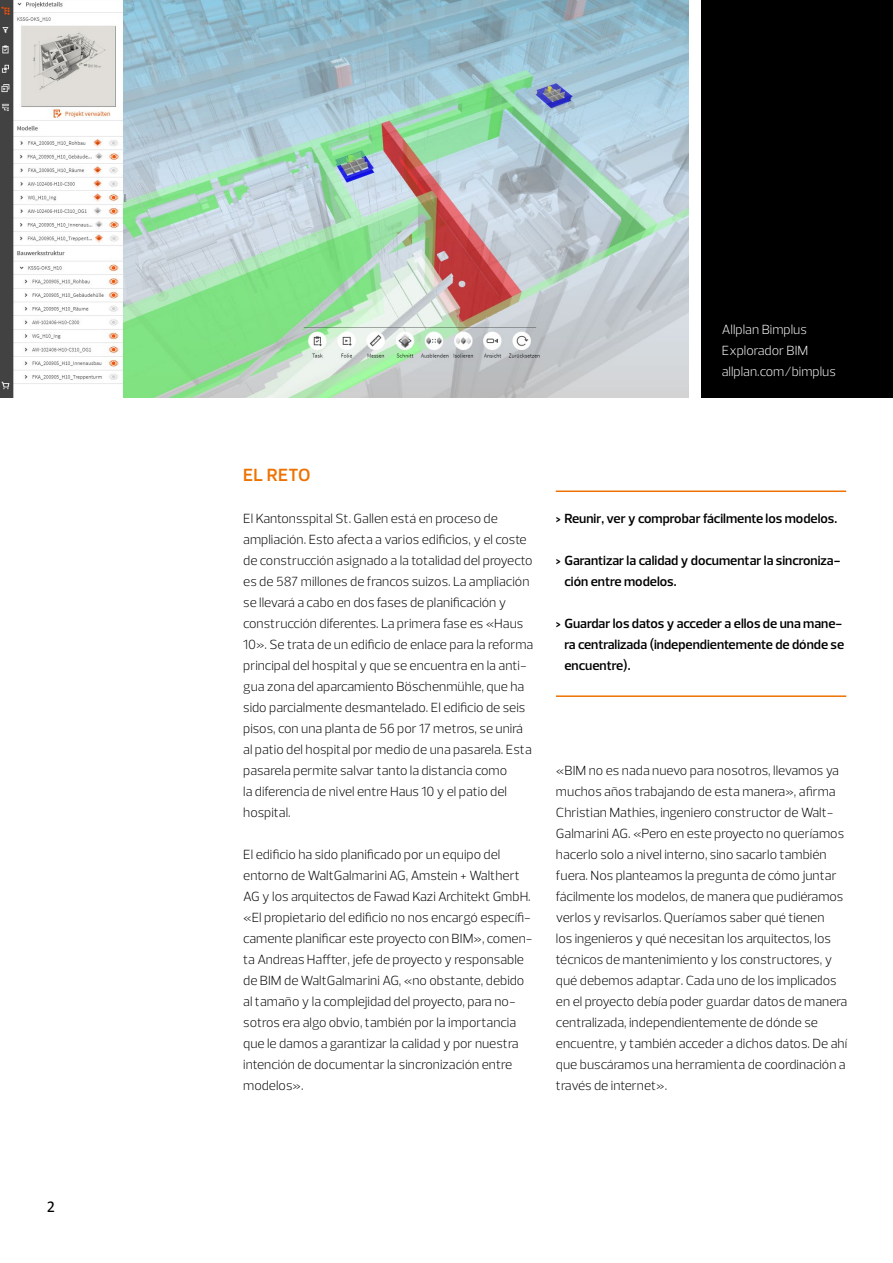
<style>
.page{position:relative;width:893px;height:1263px;background:#fff}
.page>*{position:absolute;margin:0;border:0;box-sizing:border-box;transform-origin:0 0}
.t1{font:600 18px "Prelo";letter-spacing:.015em;color:#ee7203}
.t2{font:16.5px "Calibri";color:#000}
.t3{font:300 13.5px/21px "Prelo";color:#000}
.t4{font:600 13.5px/21px "Prelo";color:#000}
.t5{font:300 13.5px/21px "Prelo";color:#fff}
</style>
<div class="page">
<div style="left:702px;top:0;width:191px;height:397px;background:#000"></div>
<img style="left:0;top:0;width:689px;height:397px">
<hr style="left:556px;top:490px;width:290px;height:2px;background:#ee7203">
<hr style="left:556px;top:695px;width:290px;height:2px;background:#ee7203">
<p class="t2" style="left:47px;top:1197px;width:10px">2</p>
<p class="t5" style="left:722px;top:319px;width:116px">Allplan Bimplus<br>Explorador BIM allplan.com/bimplus</p>
<h1 class="t1" style="left:243px;top:464px;width:69px">EL RETO</h1>
<p class="t3" style="left:243px;top:508px;width:292px">El Kantonsspital St. Gallen está en proceso de ampliación. Esto afecta a varios edificios, y el coste de construcción asignado a la totalidad del proyecto es de 587 millones de francos suizos. La ampliación se llevará a cabo en dos fases de planificación y construcción diferentes. La primera fase es «Haus 10». Se trata de un edificio de enlace para la reforma principal del hospital y que se encuentra en la anti&shy;gua zona del aparcamiento Böschenmühle, que ha sido parcialmente desmantelado. El edificio de seis pisos, con una planta de 56 por 17 metros, se unirá al patio del hospital por medio de una pasarela. Esta pasarela permite salvar tanto la distancia como<br>la diferencia de nivel entre Haus 10 y el patio del hospital.</p>
<p class="t3" style="left:243px;top:844px;width:291px">El edificio ha sido planificado por un equipo del entorno de WaltGalmarini AG, Amstein + Walthert AG y los arquitectos de Fawad Kazi Architekt GmbH. «El propietario del edificio no nos encargó específi&shy;camente planificar este proyecto con BIM», comen&shy;ta Andreas Haffter, jefe de proyecto y responsable de BIM de WaltGalmarini AG, «no obstante, debido al tamaño y la complejidad del proyecto, para no&shy;sotros era algo obvio, también por la importancia que le damos a garantizar la calidad y por nuestra intención de documentar la sincronización entre modelos».</p>
<p class="t4" style="left:556px;top:508px;width:283px">&gt; Reunir, ver y comprobar fácilmente los modelos.</p>
<p class="t4" style="left:564px;top:550px;width:277px;text-indent:-9px">&gt; Garantizar la calidad y documentar la sincroniza&shy;ción entre modelos.</p>
<p class="t4" style="left:564px;top:613px;width:281px;text-indent:-9px">&gt; Guardar los datos y acceder a ellos de una mane&shy;ra centralizada (independientemente de dónde se encuentre).</p>
<p class="t3" style="left:556px;top:760px;width:293px">«BIM no es nada nuevo para nosotros, llevamos ya muchos años trabajando de esta manera», afirma Christian Mathies, ingeniero constructor de Walt-Galmarini AG. «Pero en este proyecto no queríamos hacerlo solo a nivel interno, sino sacarlo también fuera. Nos planteamos la pregunta de cómo juntar fácilmente los modelos, de manera que pudiéramos verlos y revisarlos. Queríamos saber qué tienen<br>los ingenieros y qué necesitan los arquitectos, los técnicos de mantenimiento y los constructores, y qué debemos adaptar. Cada uno de los implicados en el proyecto debía poder guardar datos de manera centralizada, independientemente de dónde se encuentre, y también acceder a dichos datos. De ahí que buscáramos una herramienta de coordinación a través de internet».</p>
</div>
